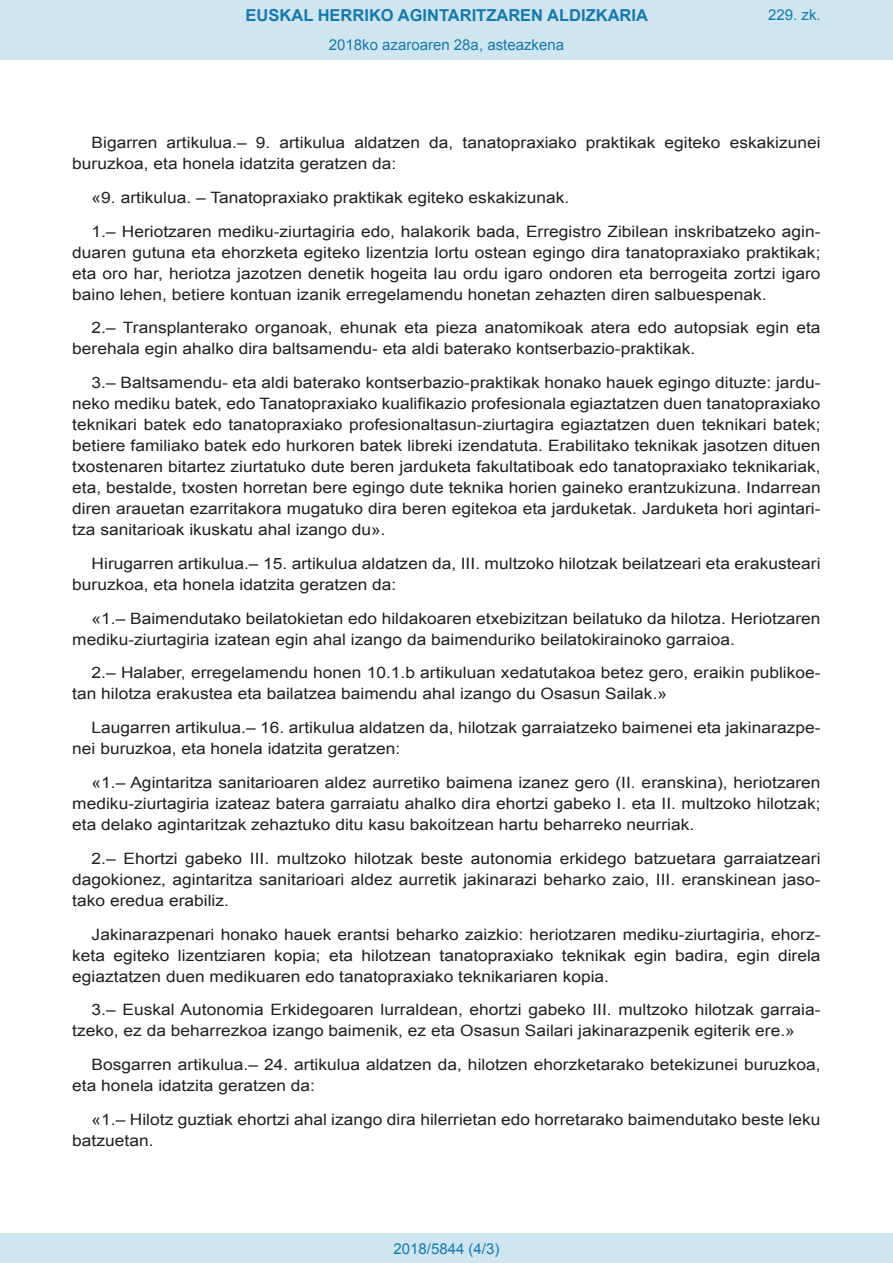
<style>
.page{position:relative;width:893px;height:1263px;background:#fff}
.page>*{position:absolute;margin:0;border:0;box-sizing:border-box;transform-origin:0 0}
.t1{font:700 16.5px "Arial";color:#1679ae}
.BOPVDetalle{font:15.6px/21px "Arial";color:#231f20;scale:1.11 1}
.Paginacion_Centro{font:15px "Arial";color:#1679ae}
</style>
<div class="page">
<div style="left:0;top:0;width:893px;height:60px;background:#cfe6f1"></div>
<div style="left:0;top:1233px;width:893px;height:30px;background:#cfe6f1"></div>
<p class="t1" style="left:246px;top:4px;width:404px">EUSKAL HERRIKO AGINTARITZAREN ALDIZKARIA</p>
<p class="Paginacion_Centro" style="left:329px;top:35px;width:237px">2018ko azaroaren 28a, asteazkena</p>
<p class="Paginacion_Centro" style="left:768px;top:5px;width:54px">229. zk.</p>
<p class="BOPVDetalle" style="left:72px;top:132px;width:676px;text-indent:19px">Bigarren artikulua.– 9. artikulua aldatzen da, tanatopraxiako praktikak egiteko eskakizunei buruzkoa, eta honela idatzita geratzen da:</p>
<p class="BOPVDetalle" style="left:92px;top:187px;width:432px">«9. artikulua. – Tanatopraxiako praktikak egiteko eskakizunak.</p>
<p class="BOPVDetalle" style="left:72px;top:221px;width:676px;text-align:justify;text-indent:19px">1.– Heriotzaren mediku-ziurtagiria edo, halakorik bada, Erregistro Zibilean inskribatzeko agin&shy;duaren gutuna eta ehorzketa egiteko lizentzia lortu ostean egingo dira tanatopraxiako praktikak; eta oro har, heriotza jazotzen denetik hogeita lau ordu igaro ondoren eta berrogeita zortzi igaro baino lehen, betiere kontuan izanik erregelamendu honetan zehazten diren salbuespenak.</p>
<p class="BOPVDetalle" style="left:72px;top:318px;width:676px;text-indent:19px">2.– Transplanterako organoak, ehunak eta pieza anatomikoak atera edo autopsiak egin eta berehala egin ahalko dira baltsamendu- eta aldi baterako kontserbazio-praktikak.</p>
<p class="BOPVDetalle" style="left:72px;top:372px;width:676px;text-align:justify;text-indent:19px">3.– Baltsamendu- eta aldi baterako kontserbazio-praktikak honako hauek egingo dituzte: jardu&shy;neko mediku batek, edo Tanatopraxiako kualifikazio profesionala egiaztatzen duen tanatopraxiako teknikari batek edo tanatopraxiako profesionaltasun-ziurtagira egiaztatzen duen teknikari batek; betiere familiako batek edo hurkoren batek libreki izendatuta. Erabilitako teknikak jasotzen dituen txostenaren bitartez ziurtatuko dute beren jarduketa fakultatiboak edo tanatopraxiako teknikariak, eta, bestalde, txosten horretan bere egingo dute teknika horien gaineko erantzukizuna. Indarrean diren arauetan ezarritakora mugatuko dira beren egitekoa eta jarduketak. Jarduketa hori agintari&shy;tza sanitarioak ikuskatu ahal izango du».</p>
<p class="BOPVDetalle" style="left:72px;top:553px;width:676px;text-indent:19px">Hirugarren artikulua.– 15. artikulua aldatzen da, III. multzoko hilotzak beilatzeari eta erakusteari buruzkoa, eta honela idatzita geratzen da:</p>
<p class="BOPVDetalle" style="left:72px;top:608px;width:676px;text-indent:19px">«1.– Baimendutako beilatokietan edo hildakoaren etxebizitzan beilatuko da hilotza. Heriotzaren mediku-ziurtagiria izatean egin ahal izango da baimenduriko beilatokirainoko garraioa.</p>
<p class="BOPVDetalle" style="left:72px;top:663px;width:676px;text-indent:19px">2.– Halaber, erregelamendu honen 10.1.b artikuluan xedatutakoa betez gero, eraikin publikoe&shy;tan hilotza erakustea eta bailatzea baimendu ahal izango du Osasun Sailak.»</p>
<p class="BOPVDetalle" style="left:72px;top:717px;width:676px;text-indent:19px">Laugarren artikulua.– 16. artikulua aldatzen da, hilotzak garraiatzeko baimenei eta jakinarazpe&shy;nei buruzkoa, eta honela idatzita geratzen:</p>
<p class="BOPVDetalle" style="left:72px;top:772px;width:676px;text-align:justify;text-indent:19px">«1.– Agintaritza sanitarioaren aldez aurretiko baimena izanez gero (II. eranskina), heriotzaren mediku-ziurtagiria izateaz batera garraiatu ahalko dira ehortzi gabeko I. eta II. multzoko hilotzak; eta delako agintaritzak zehaztuko ditu kasu bakoitzean hartu beharreko neurriak.</p>
<p class="BOPVDetalle" style="left:72px;top:848px;width:676px;text-align:justify;text-indent:19px">2.– Ehortzi gabeko III. multzoko hilotzak beste autonomia erkidego batzuetara garraiatzeari dagokionez, agintaritza sanitarioari aldez aurretik jakinarazi beharko zaio, III. eranskinean jaso&shy;tako eredua erabiliz.</p>
<p class="BOPVDetalle" style="left:72px;top:924px;width:676px;text-align:justify;text-indent:19px">Jakinarazpenari honako hauek erantsi beharko zaizkio: heriotzaren mediku-ziurtagiria, ehorz&shy;keta egiteko lizentziaren kopia; eta hilotzean tanatopraxiako teknikak egin badira, egin direla egiaztatzen duen medikuaren edo tanatopraxiako teknikariaren kopia.</p>
<p class="BOPVDetalle" style="left:72px;top:999px;width:676px;text-indent:19px">3.– Euskal Autonomia Erkidegoaren lurraldean, ehortzi gabeko III. multzoko hilotzak garraia&shy;tzeko, ez da beharrezkoa izango baimenik, ez eta Osasun Sailari jakinarazpenik egiterik ere.»</p>
<p class="BOPVDetalle" style="left:72px;top:1054px;width:676px;text-indent:19px">Bosgarren artikulua.– 24. artikulua aldatzen da, hilotzen ehorzketarako betekizunei buruzkoa, eta honela idatzita geratzen da:</p>
<p class="BOPVDetalle" style="left:72px;top:1109px;width:675px;text-indent:19px">«1.– Hilotz guztiak ehortzi ahal izango dira hilerrietan edo horretarako baimendutako beste leku batzuetan.</p>
<p class="Paginacion_Centro" style="left:393px;top:1238px;width:107px">2018/5844 (4/3)</p>
</div>
